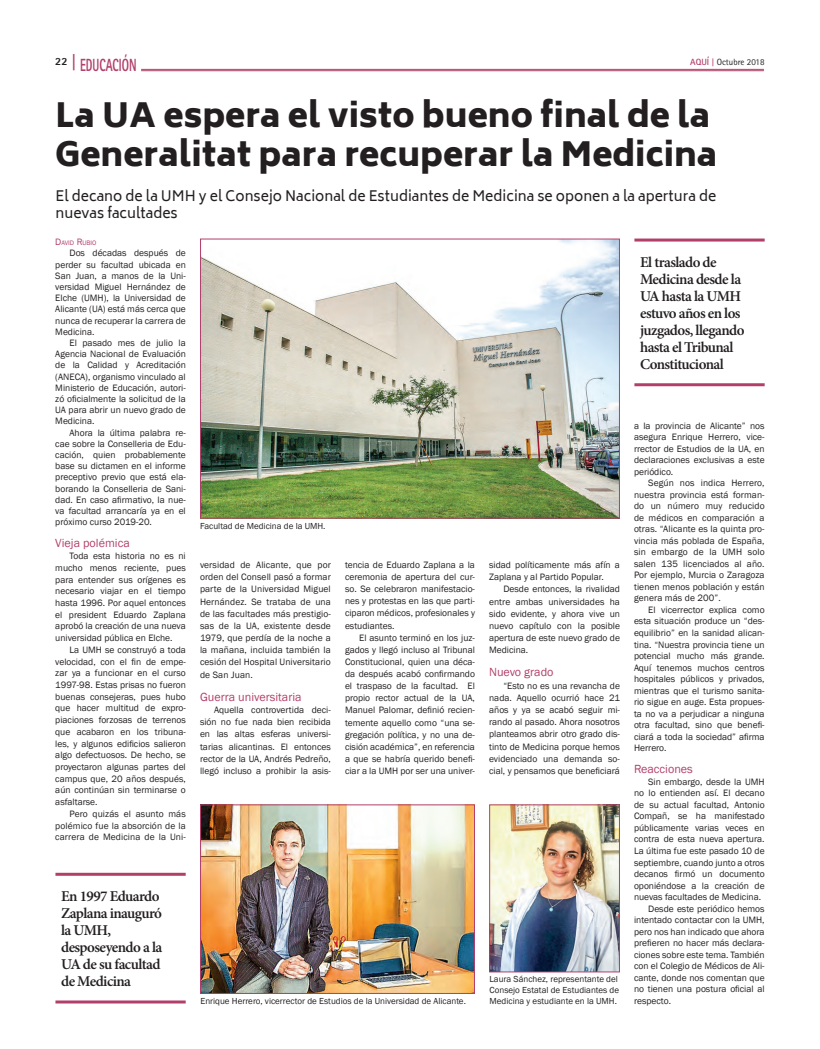
<style>
.page{position:relative;width:820px;height:1049px;background:#fff}
.page>*{position:absolute;margin:0;border:0;box-sizing:border-box;transform-origin:0 0}
.t1{font:900 33px/39.6px "Biryani";color:#231f20}
.t2{font:800 17.6px "Rotis Sans Serif Std";color:#b23f6a;scale:.64 1}
.t3{font:600 15px/17px "Minion Pro";letter-spacing:-.04em;color:#231f20}
.t4{font:14px/16.8px "Biryani";color:#231f20}
.t5{font:12.1px "Franklin Gothic";color:#b23f6a}
.t6{font:800 11px "Rotis Sans Serif Std";color:#231f20}
.t7{font:9.5px/12.2px "Franklin Gothic";color:#231f20;text-align:justify}
.t8{font:9px/10.8px "Franklin Gothic";color:#231f20}
.t9{font:9px "Rotis Sans Serif Std";color:#231f20}
.t10{font:6.7px "Franklin Gothic";color:#b23f6a}
.s1{font-size:18.2px}
.s2{font-weight:700;color:#b23f6a}
.s3{font-family:"Rotis Serif Std";font-weight:700;color:#b23f6a}
.s4{font-size:9.5px}
</style>
<div class="page">
<hr style="left:141px;top:69px;width:622px;height:1px;background:#b23f6a">
<hr style="left:141px;top:71px;width:622px;height:1px;background:#b23f6a">
<img style="left:202px;top:806px;width:271px;height:186px">
<div style="left:200px;top:804px;width:275px;height:190px;border:1px solid #b23f6a"></div>
<img style="left:491px;top:806px;width:126px;height:164px">
<div style="left:489px;top:804px;width:130px;height:168px;border:1px solid #b23f6a"></div>
<hr style="left:55px;top:873px;width:131px;height:3px;background:#b23f6a">
<hr style="left:55px;top:1000px;width:131px;height:3px;background:#b23f6a">
<hr style="left:634px;top:239px;width:130px;height:3px;background:#b23f6a">
<hr style="left:634px;top:383px;width:130px;height:3px;background:#b23f6a">
<img style="left:202px;top:240px;width:415px;height:277px">
<div style="left:200px;top:238px;width:419px;height:281px;border:1px solid #b23f6a"></div>
<h2 class="t2" style="left:72px;top:54px;width:103px"><span class="s1">|</span> EDUCACIÓN</h2>
<p class="t6" style="left:55px;top:54px;width:14px">22</p>
<p class="t9" style="left:690px;top:57px;width:76px"><span class="s2">AQUÍ</span> <span class="s3">|</span> Octubre 2018</p>
<h1 class="t1" style="left:55px;top:96px;width:663px">La UA espera el visto bueno final de la<br>Generalitat para recuperar la Medicina</h1>
<h3 class="t4" style="left:55px;top:188px;width:662px">El decano de la UMH y el Consejo Nacional de Estudiantes de Medicina se oponen a la apertura de nuevas facultades</h3>
<p class="t10" style="left:55px;top:239px;width:43px"><span class="s4">D</span>AVID <span class="s4">R</span>UBIO</p>
<p class="t7" style="left:55px;top:248px;width:132px;line-height:11.2px;text-indent:14px">Dos décadas después de perder su facultad ubicada en San Juan, a manos de la Uni&shy;versidad Miguel Hernández de Elche (UMH), la Universidad de Alicante (UA) está más cerca que nunca de recuperar la carrera de Medicina.</p>
<p class="t7" style="left:55px;top:337px;width:132px;line-height:11.2px;text-indent:14px">El pasado mes de julio la Agencia Nacional de Evaluación de la Calidad y Acreditación (ANECA), organismo vinculado al Ministerio de Educación, autori&shy;zó oficialmente la solicitud de la UA para abrir un nuevo grado de Medicina.</p>
<p class="t7" style="left:55px;top:427px;width:132px;line-height:11.2px;text-indent:14px">Ahora la última palabra re&shy;cae sobre la Conselleria de Edu&shy;cación, quien probablemente base su dictamen en el informe preceptivo previo que está ela&shy;borando la Conselleria de Sani&shy;dad. En caso afirmativo, la nue&shy;va facultad arrancaría ya en el próximo curso 2019-20.</p>
<p class="t5" style="left:55px;top:536px;width:76px">Vieja polémica</p>
<p class="t7" style="left:55px;top:550px;width:132px;line-height:11.7px;text-indent:14px">Toda esta historia no es ni mucho menos reciente, pues para entender sus orígenes es necesario viajar en el tiempo hasta 1996. Por aquel entonces el president Eduardo Zaplana aprobó la creación de una nueva universidad pública en Elche.</p>
<p class="t7" style="left:55px;top:644px;width:132px;line-height:11.7px;text-indent:14px">La UMH se construyó a toda velocidad, con el fin de empe&shy;zar ya a funcionar en el curso 1997-98. Estas prisas no fueron buenas consejeras, pues hubo que hacer multitud de expro&shy;piaciones forzosas de terrenos que acabaron en los tribuna&shy;les, y algunos edificios salieron algo defectuosos. De hecho, se proyectaron algunas partes del campus que, 20 años después, aún continúan sin terminarse o asfaltarse.</p>
<p class="t7" style="left:55px;top:808px;width:132px;line-height:11.7px;text-indent:14px">Pero quizás el asunto más polémico fue la absorción de la carrera de Medicina de la Uni-</p>
<h3 class="t3" style="left:61px;top:888px;width:103px">En 1997 Eduardo<br>Zaplana inauguró la UMH, desposeyendo a la<br>UA de su facultad de Medicina</h3>
<h3 class="t3" style="left:639px;top:254px;width:106px">El traslado de<br>Medicina desde la<br>UA hasta la UMH estuvo años en los juzgados, llegando hasta el Tribunal<br>Constitucional</h3>
<p class="t8" style="left:200px;top:520px;width:127px">Facultad de Medicina de la UMH.</p>
<p class="t7" style="left:200px;top:559px;width:132px">versidad de Alicante, que por orden del Consell pasó a formar parte de la Universidad Miguel Hernández. Se trataba de una de las facultades más prestigio&shy;sas de la UA, existente desde 1979, que perdía de la noche a la mañana, incluida también la cesión del Hospital Universitario de San Juan.</p>
<p class="t5" style="left:200px;top:689px;width:103px">Guerra universitaria</p>
<p class="t7" style="left:200px;top:704px;width:132px;text-indent:14px">Aquella controvertida deci&shy;sión no fue nada bien recibida en las altas esferas universi&shy;tarias alicantinas. El entonces rector de la UA, Andrés Pedreño, llegó incluso a prohibir la asis-</p>
<p class="t7" style="left:345px;top:559px;width:131px">tencia de Eduardo Zaplana a la ceremonia de apertura del cur&shy;so. Se celebraron manifestacio&shy;nes y protestas en las que parti&shy;ciparon médicos, profesionales y estudiantes.</p>
<p class="t7" style="left:345px;top:632px;width:131px;text-indent:14px">El asunto terminó en los juz&shy;gados y llegó incluso al Tribunal Constitucional, quien una déca&shy;da después acabó confirmando el traspaso de la facultad. El propio rector actual de la UA, Manuel Palomar, definió recien&shy;temente aquello como “una se&shy;gregación política, y no una de&shy;cisión académica”, en referencia a que se habría querido benefi&shy;ciar a la UMH por ser una univer-</p>
<p class="t8" style="left:200px;top:995px;width:267px">Enrique Herrero, vicerrector de Estudios de la Universidad de Alicante.</p>
<p class="t7" style="left:489px;top:559px;width:132px">sidad políticamente más afín a<br>Zaplana y al Partido Popular.</p>
<p class="t7" style="left:489px;top:583px;width:132px;text-indent:14px">Desde entonces, la rivalidad entre ambas universidades ha sido evidente, y ahora vive un nuevo capítulo con la posible apertura de este nuevo grado de Medicina.</p>
<p class="t5" style="left:489px;top:665px;width:66px">Nuevo grado</p>
<p class="t7" style="left:489px;top:679px;width:132px;text-indent:14px">“Esto no es una revancha de nada. Aquello ocurrió hace 21 años y ya se acabó seguir mi&shy;rando al pasado. Ahora nosotros planteamos abrir otro grado dis&shy;tinto de Medicina porque hemos evidenciado una demanda so&shy;cial, y pensamos que beneficiará</p>
<p class="t8" style="left:489px;top:974px;width:131px">Laura Sánchez, representante del<br>Consejo Estatal de Estudiantes de<br>Medicina y estudiante en la UMH.</p>
<p class="t7" style="left:633px;top:420px;width:132px;line-height:11.5px">a la provincia de Alicante” nos asegura Enrique Herrero, vice&shy;rrector de Estudios de la UA, en declaraciones exclusivas a este periódico.</p>
<p class="t7" style="left:633px;top:477px;width:132px;line-height:11.5px;text-indent:14px">Según nos indica Herrero, nuestra provincia está forman&shy;do un número muy reducido de médicos en comparación a otras. “Alicante es la quinta pro&shy;vincia más poblada de España, sin embargo de la UMH solo salen 135 licenciados al año.<br>Por ejemplo, Murcia o Zaragoza tienen menos población y están genera más de 200”.</p>
<p class="t7" style="left:633px;top:604px;width:132px;line-height:11.5px;text-indent:14px">El vicerrector explica como esta situación produce un “des&shy;equilibrio” en la sanidad alican&shy;tina. “Nuestra provincia tiene un potencial mucho más grande.<br>Aquí tenemos muchos centros hospitales públicos y privados, mientras que el turismo sanita&shy;rio sigue en auge. Esta propues&shy;ta no va a perjudicar a ninguna otra facultad, sino que benefi&shy;ciará a toda la sociedad” afirma Herrero.</p>
<p class="t5" style="left:633px;top:762px;width:60px">Reacciones</p>
<p class="t7" style="left:648px;top:776px;width:118px">Sin embargo, desde la UMH</p>
<p class="t7" style="left:633px;top:787px;width:132px">no lo entienden así. El decano</p>
<p class="t7" style="left:633px;top:799px;width:132px">de su actual facultad, Antonio</p>
<p class="t7" style="left:633px;top:810px;width:132px">Compañ, se ha manifestado</p>
<p class="t7" style="left:633px;top:822px;width:132px">públicamente varias veces en</p>
<p class="t7" style="left:633px;top:833px;width:132px">contra de esta nueva apertura.</p>
<p class="t7" style="left:633px;top:845px;width:132px">La última fue este pasado 10 de</p>
<p class="t7" style="left:633px;top:856px;width:132px">septiembre, cuando junto a otros</p>
<p class="t7" style="left:633px;top:868px;width:132px">decanos firmó un documento</p>
<p class="t7" style="left:633px;top:879px;width:132px">oponiéndose a la creación de</p>
<p class="t7" style="left:633px;top:891px;width:128px">nuevas facultades de Medicina.</p>
<p class="t7" style="left:648px;top:902px;width:118px">Desde este periódico hemos</p>
<p class="t7" style="left:633px;top:914px;width:132px">intentado contactar con la UMH,</p>
<p class="t7" style="left:633px;top:925px;width:132px">pero nos han indicado que ahora</p>
<p class="t7" style="left:633px;top:937px;width:132px">prefieren no hacer más declara-</p>
<p class="t7" style="left:633px;top:948px;width:132px">ciones sobre este tema. También</p>
<p class="t7" style="left:633px;top:960px;width:132px">con el Colegio de Médicos de Ali-</p>
<p class="t7" style="left:633px;top:972px;width:132px">cante, donde nos comentan que</p>
<p class="t7" style="left:633px;top:983px;width:132px">no tienen una postura oficial al</p>
<p class="t7" style="left:633px;top:995px;width:39px">respecto.</p>
</div>
